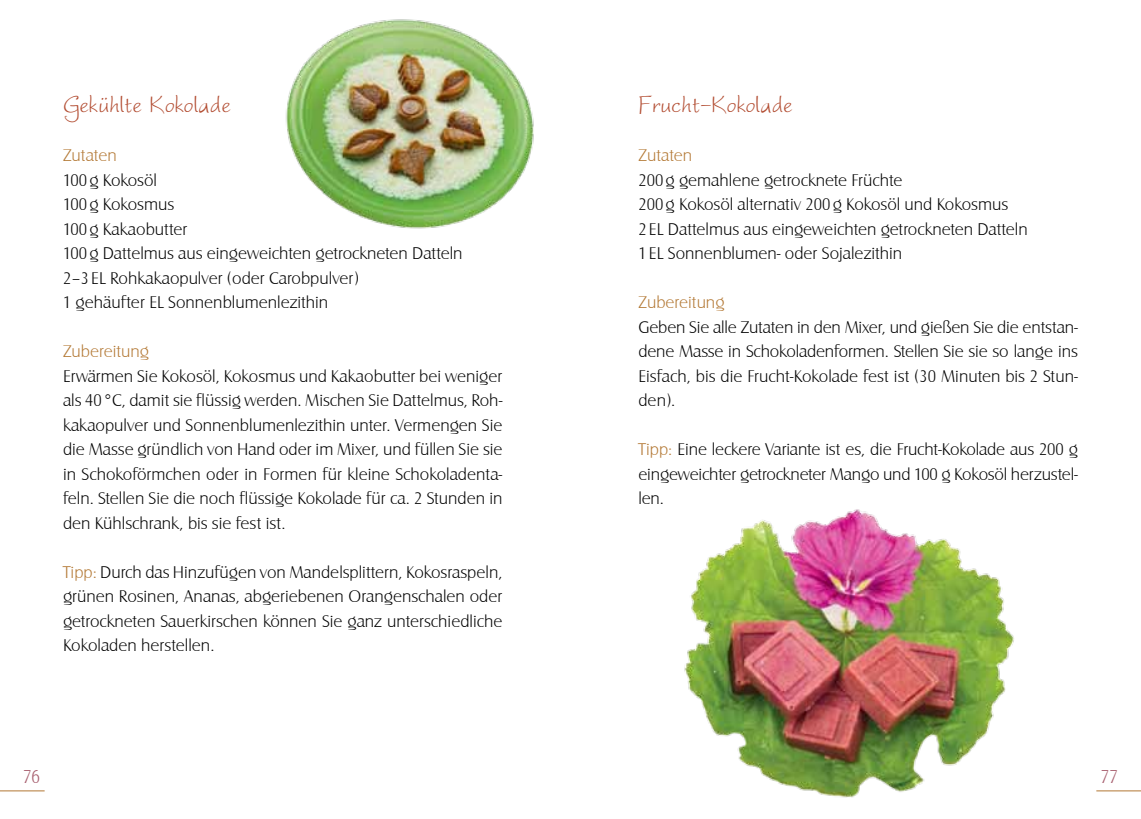
<style>
.page{position:relative;width:1141px;height:819px;background:#fff}
.page>*{position:absolute;margin:0;border:0;box-sizing:border-box;transform-origin:0 0}
.t1{font:31.5px "Worstveld Sling";color:#b24c31}
.t2{font:19.25px "Castle T Ligh";color:#a75e6e}
.t3{font:17.5px/24.5px "Castle T Ligh";color:#000;text-align:justify}
.t4{font:17.5px "Castle T Ligh";color:#b37834}
.s1{color:#b37834}
</style>
<div class="page">
<img style="left:684px;top:509px;width:330px;height:289px">
<img style="left:285px;top:19px;width:249px;height:210px">
<hr style="left:1096px;top:790px;width:45px;height:1px;background:#b37834">
<hr style="left:0;top:790px;width:45px;height:1px;background:#b37834">
<h1 class="t1" style="left:63px;top:89px;width:170px">Gekühlte Kokolade</h1>
<p class="t4" style="left:63px;top:146px;width:55px">Zutaten</p>
<p class="t3" style="left:63px;top:168px;width:401px;text-align:left">100g Kokosöl<br>100g Kokosmus<br>100g Kakaobutter<br>100g Dattelmus aus eingeweichten getrockneten Datteln<br>2–3 EL Rohkakaopulver (oder Carobpulver)<br>1 gehäufter EL Sonnenblumenlezithin</p>
<p class="t4" style="left:63px;top:342px;width:88px">Zubereitung</p>
<p class="t3" style="left:63px;top:364px;width:441px">Erwärmen Sie Kokosöl, Kokosmus und Kakaobutter bei weniger als 40 °C, damit sie flüssig werden. Mischen Sie Dattelmus, Roh&shy;kakaopulver und Sonnenblumenlezithin unter. Vermengen Sie die Masse gründlich von Hand oder im Mixer, und füllen Sie sie in Schokoförmchen oder in Formen für kleine Schokoladenta&shy;feln. Stellen Sie die noch flüssige Kokolade für ca. 2 Stunden in den Kühlschrank, bis sie fest ist.</p>
<p class="t3" style="left:63px;top:560px;width:441px"><span class="s1">Tipp:</span> Durch das Hinzufügen von Mandelsplittern, Kokosraspeln, grünen Rosinen, Ananas, abgeriebenen Orangenschalen oder getrockneten Sauerkirschen können Sie ganz unterschiedliche Kokoladen herstellen.</p>
<h1 class="t1" style="left:638px;top:89px;width:156px">Frucht-Kokolade</h1>
<p class="t4" style="left:638px;top:146px;width:55px">Zutaten</p>
<p class="t3" style="left:638px;top:168px;width:391px;text-align:left">200g gemahlene getrocknete Früchte<br>200g Kokosöl alternativ 200g Kokosöl und Kokosmus<br>2 EL Dattelmus aus eingeweichten getrockneten Datteln 1 EL Sonnenblumen- oder Sojalezithin</p>
<p class="t4" style="left:638px;top:293px;width:88px">Zubereitung</p>
<p class="t3" style="left:638px;top:315px;width:441px">Geben Sie alle Zutaten in den Mixer, und gießen Sie die entstan&shy;dene Masse in Schokoladenformen. Stellen Sie sie so lange ins Eisfach, bis die Frucht-Kokolade fest ist (30 Minuten bis 2 Stun&shy;den).</p>
<p class="t3" style="left:638px;top:437px;width:441px"><span class="s1">Tipp:</span> Eine leckere Variante ist es, die Frucht-Kokolade aus 200 g eingeweichter getrockneter Mango und 100 g Kokosöl herzustel&shy;len.</p>
<p class="t2" style="left:23px;top:766px;width:19px">76</p>
<p class="t2" style="left:1101px;top:766px;width:19px">77</p>
</div>
